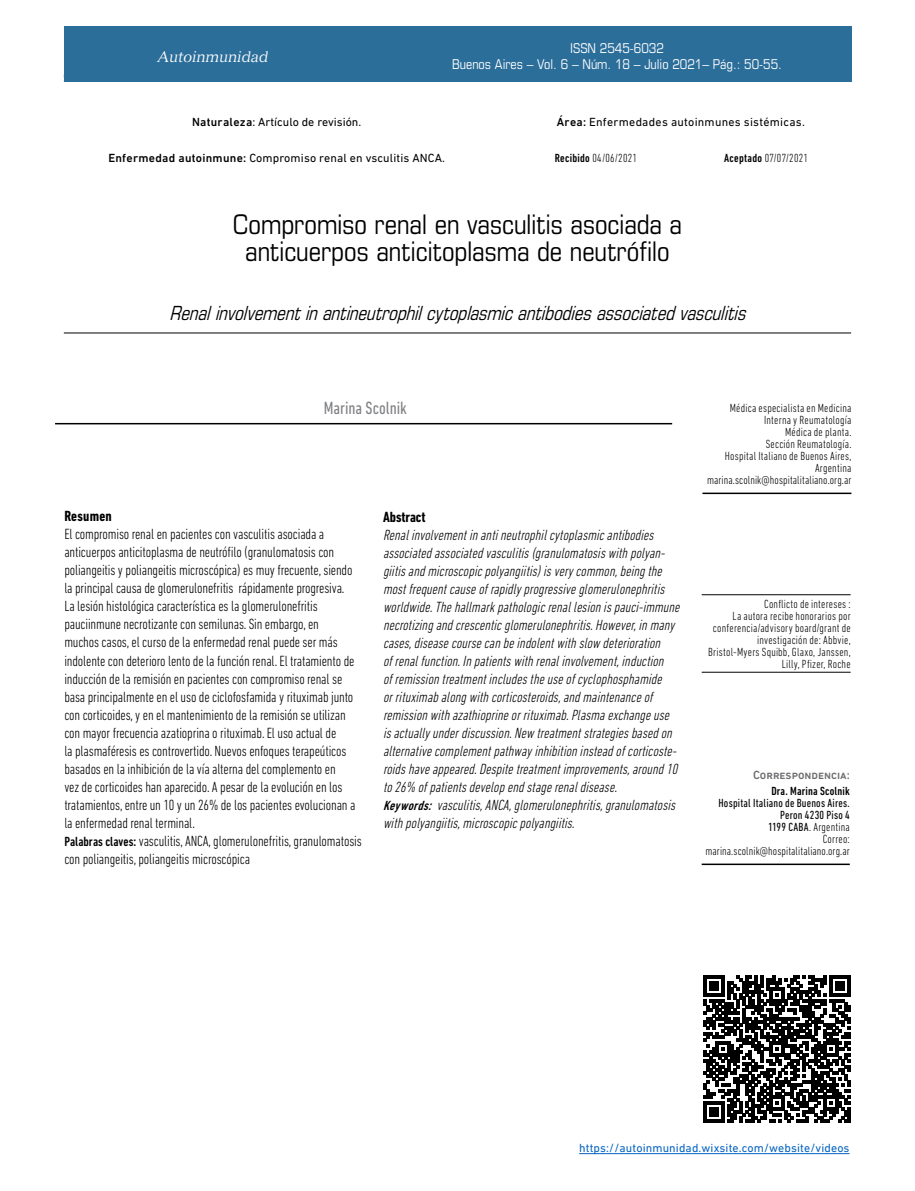
<style>
.page{position:relative;width:915px;height:1191px;background:#fff}
.page>*{position:absolute;margin:0;border:0;box-sizing:border-box;transform-origin:0 0}
.t1{font:condensed 27px/27px "Eurostile";letter-spacing:-.005em;color:#000;text-align:center}
.t2{font:italic condensed 19.5px "Eurostile";color:#000;scale:.95 1}
.t3{font:condensed 18px "DIN Next LT Pro";color:#808285}
.t4{font:300 condensed 15px/18px "DIN Next LT Pro";letter-spacing:-.01em;color:#000}
.t5{font:italic 300 condensed 15px/18px "DIN Next LT Pro";color:#000}
.t6{font:700 condensed 15px "DIN Next LT Pro";color:#000}
.t7{font:italic 15px "Versailles";color:#fff}
.t8{font:condensed 13.5px/16.2px "Eurostile";color:#fff;text-align:center}
.t9{font:300 condensed 12px/12px "DIN Next LT Pro";letter-spacing:.015em;color:#000;text-align:right}
.t10{font:12px "DIN Next LT Pro";letter-spacing:.01em;color:#000}
.t11{font:12px "DIN Next LT Pro";letter-spacing:.01em;color:#0563c1}
.t12{font:500 condensed 12px "DIN Next LT Pro";letter-spacing:.01em;color:#000}
.t13{font:500 12px "DIN Next LT Pro";color:#6d6e71}
.s1{font-weight:500}
.s2{font-weight:500;font-size:13.5px}
.s3{font-weight:400}
</style>
<div class="page">
<hr style="left:55px;top:423px;width:617px;height:1px;background:#000">
<hr style="left:64px;top:332px;width:786px;height:1px;background:#000">
<div style="left:64px;top:26px;width:786px;height:55px;background:#2c6e9a"></div>
<hr style="left:701px;top:863px;width:148px;height:2px;background:#000">
<hr style="left:702px;top:492px;width:149px;height:2px;background:#000">
<hr style="left:701px;top:594px;width:149px;height:1px;background:#000">
<hr style="left:701px;top:672px;width:149px;height:1px;background:#000">
<hr style="left:579px;top:1153px;width:270px;height:1px;background:#0563c1">
<svg style="left:703px;top:975px;width:146px;height:147px"></svg>
<hr style="left:846px;top:1107px;width:3px;height:15px;background:#000">
<p class="t7" style="left:157px;top:47px;width:113px">Autoinmunidad</p>
<p class="t8" style="left:452px;top:40px;width:331px">ISSN 2545-6032<br>Buenos Aires – Vol. 6 – Núm. 18 – Julio 2021– Pág.: 50-55.</p>
<p class="t10" style="left:192px;top:115px;width:171px"><span class="s1">Naturaleza</span>: Artículo de revisión.</p>
<p class="t10" style="left:556px;top:115px;width:249px"><span class="s1">Área:</span> Enfermedades autoinmunes sistémicas.</p>
<p class="t10" style="left:108px;top:151px;width:338px"><span class="s1">Enfermedad autoinmune:</span> Compromiso renal en vsculitis ANCA.</p>
<p class="t9" style="left:554px;top:152px;width:84px"><span class="s1">Recibido</span> 04/06/2021</p>
<p class="t9" style="left:723px;top:152px;width:85px"><span class="s1">Aceptado</span> 07/07/2021</p>
<h1 class="t1" style="left:233px;top:210px;width:450px">Compromiso renal en vasculitis asociada a anticuerpos anticitoplasma de neutrófilo</h1>
<h2 class="t2" style="left:170px;top:301px;width:613px">Renalinvolvementinantineutrophilcytoplasmicantibodiesassociatedvasculitis</h2>
<p class="t3" style="left:323px;top:398px;width:85px">Marina Scolnik</p>
<p class="t6" style="left:64px;top:508px;width:49px">Resumen</p>
<p class="t4" style="left:64px;top:525px;width:299px">El compromiso renal en pacientes con vasculitis asociada a anticuerpos anticitoplasma de neutrófilo (granulomatosis con poliangeitis y poliangeitis microscópica) es muy frecuente, siendo la principal causa de glomerulonefritis rápidamente progresiva.<br>La lesión histológica característica es la glomerulonefritis pauciinmune necrotizante con semilunas. Sin embargo, en<br>muchos casos, el curso de la enfermedad renal puede ser más indolente con deterioro lento de la función renal. El tratamiento de inducción de la remisión en pacientes con compromiso renal se basa principalmente en el uso de ciclofosfamida y rituximab junto con corticoides, y en el mantenimiento de la remisión se utilizan con mayor frecuencia azatioprina o rituximab. El uso actual de<br>la plasmaféresis es controvertido. Nuevos enfoques terapeúticos basados en la inhibición de la vía alterna del complemento en<br>vez de corticoides han aparecido. A pesar de la evolución en los tratamientos, entre un 10 y un 26% de los pacientes evolucionan a la enfermedad renal terminal.<br><span class="s2">Palabras claves:</span> vasculitis, ANCA, glomerulonefritis, granulomatosis con poliangeitis, poliangeitis microscópica</p>
<p class="t6" style="left:383px;top:508px;width:44px">Abstract</p>
<p class="t5" style="left:383px;top:526px;width:301px">Renalinvolvementinantineutrophilcytoplasmicantibodies associatedassociatedvasculitis(granulomatosiswithpolyan&shy;giitisandmicroscopicpolyangiitis)isverycommon,beingthe mostfrequentcauseofrapidlyprogressiveglomerulonephritis worldwide.Thehallmarkpathologicrenallesionispauci-immune necrotizingandcrescenticglomerulonephritis.However,inmany cases,diseasecoursecanbeindolentwithslow deterioration ofrenalfunction.Inpatientswithrenalinvolvement,induction ofremissiontreatmentincludestheuseofcyclophosphamide orrituximabalongwithcorticosteroids,andmaintenanceof remissionwithazathioprineorrituximab.Plasmaexchangeuse isactuallyunderdiscussion.New treatmentstrategiesbasedon alternativecomplementpathwayinhibitioninsteadofcorticoste&shy;roidshaveappeared.Despitetreatmentimprovements,around10 to26% ofpatientsdevelopendstagerenaldisease.<br><span class="s2">Keywords:</span> vasculitis,ANCA,glomerulonephritis,granulomatosis withpolyangiitis,microscopicpolyangiitis.</p>
<p class="t9" style="left:706px;top:402px;width:146px">Médica especialista en Medicina<br>Interna y Reumatología<br>Médica de planta.<br>Sección Reumatología.<br>Hospital Italiano de Buenos Aires,<br>Argentina marina.scolnik@hospitalitaliano.org.ar</p>
<p class="t9" style="left:708px;top:597px;width:144px">Conflicto de intereses :<br>La autora recibe honorarios por conferencia/advisory board/grant de investigación de: Abbvie,<br>Bristol-Myers Squibb, Glaxo, Janssen,<br>Lilly, Pfizer, Roche</p>
<p class="t13" style="left:752px;top:767px;width:98px">Correspondencia:</p>
<p class="t12" style="left:771px;top:784px;width:80px">Dra. Marina Scolnik</p>
<p class="t9" style="left:705px;top:797px;width:146px"><span class="s3">Hospital Italiano de Buenos Aires.<br>Peron 4230 Piso 4<br>1199 CABA</span>. Argentina<br>Correo: marina.scolnik@hospitalitaliano.org.ar</p>
<p class="t11" style="left:579px;top:1141px;width:272px">https://autoinmunidad.wixsite.com/website/videos</p>
</div>
